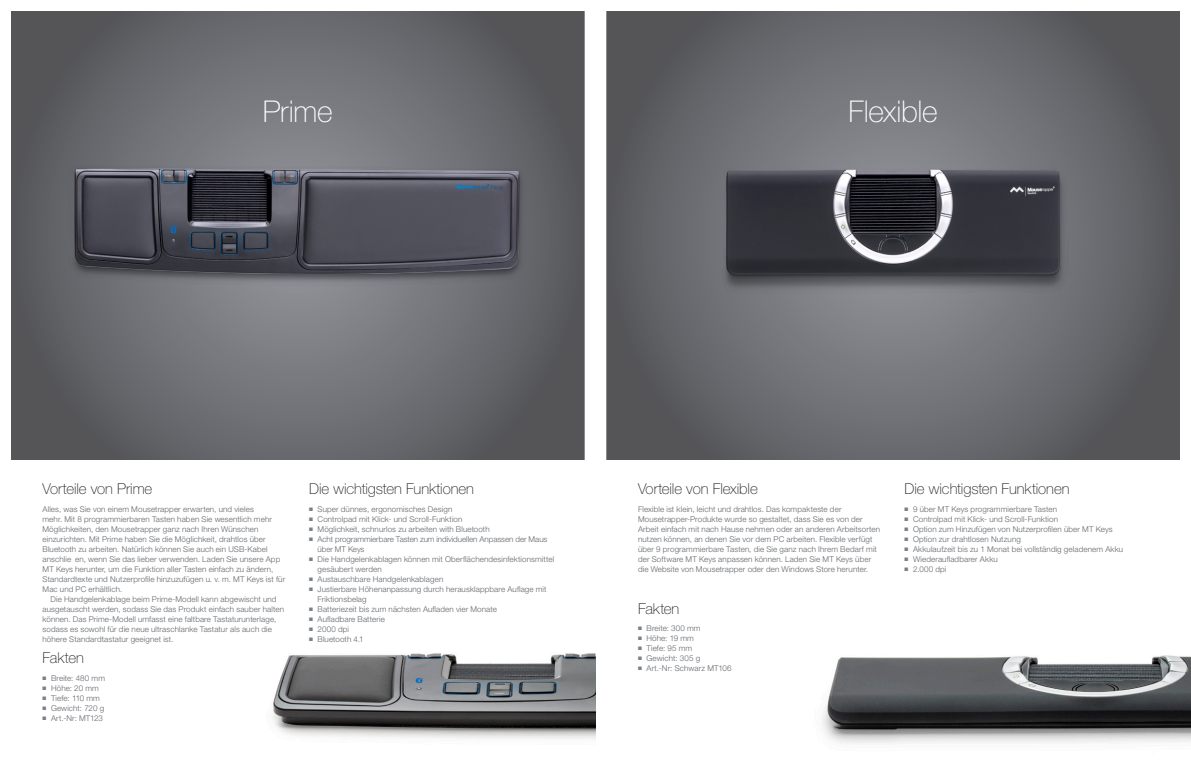
<style>
.page{position:relative;width:1191px;height:766px;background:#fff}
.page>*{position:absolute;margin:0;border:0;box-sizing:border-box;transform-origin:0 0}
.t1{font:100 30px "Helvetica Neue LT Std";letter-spacing:-.01em;color:#fff}
.t2{font:100 15px "Helvetica Neue LT Std";letter-spacing:-.005em;color:#231f20}
.Styckeformat_1{font:300 8px/10px "Helvetica Neue LT Std";letter-spacing:.015em;color:#62656a}
.Styckeformat_1-2{font:300 8px/10px "Helvetica Neue LT Std";letter-spacing:-.005em;color:#62656a}
.s1{color:#7b8088}
</style>
<div class="page">
<img style="left:273px;top:653px;width:322px;height:86px">
<svg style="left:11px;top:11px;width:573px;height:448px;background:#616266"></svg>
<img style="left:20px;top:11px;width:542px;height:351px">
<img style="left:76px;top:169px;width:443px;height:104px">
<img style="left:823px;top:655px;width:368px;height:88px">
<svg style="left:607px;top:395px;width:572px;height:64px;background:#616266"></svg>
<img style="left:607px;top:11px;width:572px;height:384px">
<img style="left:727px;top:170px;width:332px;height:105px">
<p class="t1" style="left:263px;top:94px;width:71px">Prime</p>
<p class="t1" style="left:848px;top:94px;width:91px">Flexible</p>
<p class="t2" style="left:43px;top:480px;width:111px">Vorteile von Prime</p>
<p class="t2" style="left:309px;top:480px;width:166px">Die wichtigsten Funktionen</p>
<p class="Styckeformat_1" style="left:43px;top:503px;width:244px">Alles, was Sie von einem Mousetrapper erwarten, und vieles<br>mehr. Mit 8 programmierbaren Tasten haben Sie wesentlich mehr Möglichkeiten, den Mousetrapper ganz nach Ihren Wünschen einzurichten. Mit Prime haben Sie die Möglichkeit, drahtlos über Bluetooth zu arbeiten. Natürlich können Sie auch ein USB-Kabel anschlie en, wenn Sie das lieber verwenden. Laden Sie unsere App MT Keys herunter, um die Funktion aller Tasten einfach zu ändern, Standardtexte und Nutzerprofile hinzuzufügen u. v. m. MT Keys ist für Mac und PC erhältlich.</p>
<p class="Styckeformat_1" style="left:43px;top:593px;width:243px;text-indent:8px">Die Handgelenkablage beim Prime-Modell kann abgewischt und ausgetauscht werden, sodass Sie das Produkt einfach sauber halten können. Das Prime-Modell umfasst eine faltbare Tastaturunterlage, sodass es sowohl für die neue ultraschlanke Tastatur als auch die höhere Standardtastatur geeignet ist.</p>
<p class="t2" style="left:43px;top:649px;width:43px">Fakten</p>
<p class="Styckeformat_1" style="left:43px;top:672px;width:64px"><span class="s1">■</span> Breite: 480 mm</p>
<p class="Styckeformat_1" style="left:43px;top:682px;width:58px"><span class="s1">■</span> Höhe: 20 mm</p>
<p class="Styckeformat_1" style="left:43px;top:692px;width:59px"><span class="s1">■</span> Tiefe: 110 mm</p>
<p class="Styckeformat_1" style="left:43px;top:702px;width:63px"><span class="s1">■</span> Gewicht: 720 g</p>
<p class="Styckeformat_1" style="left:43px;top:712px;width:62px"><span class="s1">■</span> Art.-Nr: MT123</p>
<p class="Styckeformat_1" style="left:309px;top:503px;width:145px"><span class="s1">■</span> Super dünnes, ergonomisches Design</p>
<p class="Styckeformat_1" style="left:309px;top:513px;width:155px"><span class="s1">■</span> Controlpad mit Klick- und Scroll-Funktion</p>
<p class="Styckeformat_1" style="left:309px;top:523px;width:182px"><span class="s1">■</span> Möglichkeit, schnurlos zu arbeiten with Bluetooth</p>
<p class="Styckeformat_1-2" style="left:317px;top:533px;width:231px;text-indent:-9px"><span class="s1">■</span> Acht programmierbare Tasten zum individuellen Anpassen der Maus über MT Keys</p>
<p class="Styckeformat_1" style="left:317px;top:553px;width:238px;text-indent:-9px"><span class="s1">■</span> Die Handgelenkablagen können mit Oberflächendesinfektionsmittel gesäubert werden</p>
<p class="Styckeformat_1" style="left:309px;top:573px;width:136px"><span class="s1">■</span> Austauschbare Handgelenkablagen</p>
<p class="Styckeformat_1" style="left:317px;top:583px;width:230px;text-indent:-9px"><span class="s1">■</span> Justierbare Höhenanpassung durch herausklappbare Auflage mit<br>Friktionsbelag</p>
<p class="Styckeformat_1" style="left:309px;top:603px;width:189px"><span class="s1">■</span> Batteriezeit bis zum nächsten Aufladen vier Monate</p>
<p class="Styckeformat_1" style="left:309px;top:613px;width:77px"><span class="s1">■</span> Aufladbare Batterie</p>
<p class="Styckeformat_1" style="left:309px;top:623px;width:41px"><span class="s1">■</span> 2000 dpi</p>
<p class="Styckeformat_1" style="left:309px;top:633px;width:56px"><span class="s1">■</span> Bluetooth 4.1</p>
<p class="t2" style="left:638px;top:480px;width:121px">Vorteile von Flexible</p>
<p class="t2" style="left:904px;top:480px;width:166px">Die wichtigsten Funktionen</p>
<p class="Styckeformat_1" style="left:638px;top:503px;width:244px">Flexible ist klein, leicht und drahtlos. Das kompakteste der Mousetrapper-Produkte wurde so gestaltet, dass Sie es von der Arbeit einfach mit nach Hause nehmen oder an anderen Arbeitsorten nutzen können, an denen Sie vor dem PC arbeiten. Flexible verfügt über 9 programmierbare Tasten, die Sie ganz nach Ihrem Bedarf mit der Software MT Keys anpassen können. Laden Sie MT Keys über die Website von Mousetrapper oder den Windows Store herunter.</p>
<p class="Styckeformat_1" style="left:904px;top:503px;width:154px"><span class="s1">■</span> 9 über MT Keys programmierbare Tasten</p>
<p class="Styckeformat_1" style="left:904px;top:513px;width:155px"><span class="s1">■</span> Controlpad mit Klick- und Scroll-Funktion</p>
<p class="Styckeformat_1" style="left:904px;top:523px;width:209px"><span class="s1">■</span> Option zum Hinzufügen von Nutzerprofilen über MT Keys</p>
<p class="Styckeformat_1" style="left:904px;top:533px;width:118px"><span class="s1">■</span> Option zur drahtlosen Nutzung</p>
<p class="Styckeformat_1" style="left:904px;top:543px;width:220px"><span class="s1">■</span> Akkulaufzeit bis zu 1 Monat bei vollständig geladenem Akku</p>
<p class="Styckeformat_1" style="left:904px;top:553px;width:95px"><span class="s1">■</span> Wiederaufladbarer Akku</p>
<p class="Styckeformat_1" style="left:904px;top:563px;width:43px"><span class="s1">■</span> 2.000 dpi</p>
<p class="t2" style="left:638px;top:599px;width:43px">Fakten</p>
<p class="Styckeformat_1" style="left:638px;top:623px;width:64px"><span class="s1">■</span> Breite: 300 mm</p>
<p class="Styckeformat_1" style="left:638px;top:633px;width:57px"><span class="s1">■</span> Höhe: 19 mm</p>
<p class="Styckeformat_1" style="left:638px;top:643px;width:56px"><span class="s1">■</span> Tiefe: 95 mm</p>
<p class="Styckeformat_1" style="left:638px;top:653px;width:64px"><span class="s1">■</span> Gewicht: 305 g</p>
<p class="Styckeformat_1" style="left:638px;top:663px;width:95px"><span class="s1">■</span> Art.-Nr: Schwarz MT106</p>
</div>
